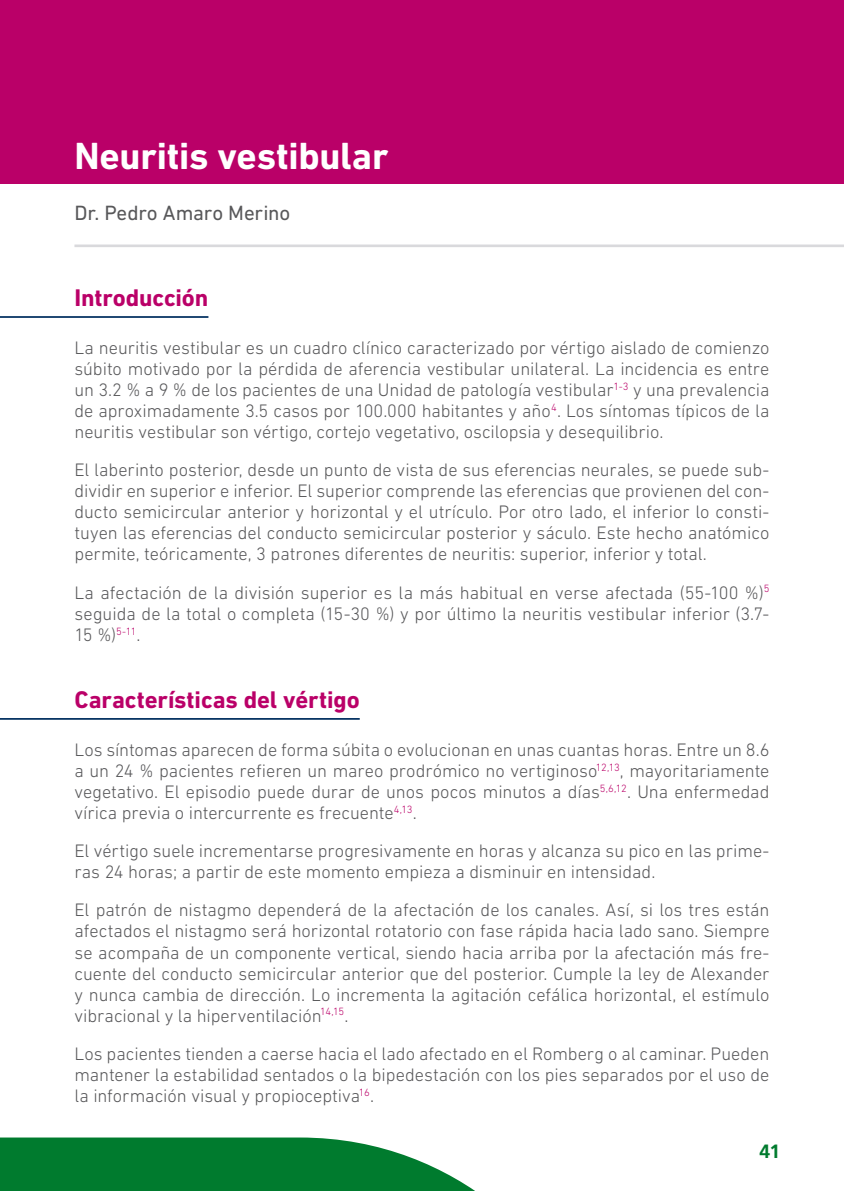
<style>
.page{position:relative;width:844px;height:1191px;background:#fff}
.page>*{position:absolute;margin:0;border:0;box-sizing:border-box;transform-origin:0 0}
.t1{font:700 38.5px "DIN Next LT Pro";letter-spacing:-.005em;color:#fff}
.t2{font:700 24.5px "DIN Next LT Pro";letter-spacing:-.005em;color:#ba0068}
.t3{font:21px "DIN Next LT Pro";letter-spacing:-.005em;color:#58585a}
.t4{font:700 19.25px "Frutiger LT Std";color:#007b2e}
.t5{font:300 18.38px/21px "DIN Next LT Pro";color:#58585a;text-align:justify}
</style>
<div class="page">
<svg style="left:0;top:1137px;width:475px;height:54px;background:#208b48"></svg>
<div style="left:0;top:0;width:843px;height:184px;background:#ba0068"></div>
<hr style="left:74px;top:244px;width:769px;height:3px;background:#d9d9dc">
<hr style="left:0;top:316px;width:208px;height:2px;background:#033161">
<hr style="left:0;top:718px;width:359px;height:2px;background:#033161">
<h1 class="t1" style="left:74px;top:133px;width:315px">Neuritis vestibular</h1>
<p class="t3" style="left:74px;top:200px;width:217px">Dr. Pedro Amaro Merino</p>
<h2 class="t2" style="left:74px;top:283px;width:135px">Introducción</h2>
<p class="t5" style="left:74px;top:337px;width:696px">La neuritis vestibular es un cuadro clínico caracterizado por vértigo aislado de comienzo súbito motivado por la pérdida de aferencia vestibular unilateral. La incidencia es entre un 3.2 % a 9 % de los pacientes de una Unidad de patología vestibular<sup>1-3</sup> y una prevalencia de aproximadamente 3.5 casos por 100.000 habitantes y año<sup>4</sup>. Los síntomas típicos de la neuritis vestibular son vértigo, cortejo vegetativo, oscilopsia y desequilibrio.</p>
<p class="t5" style="left:74px;top:459px;width:696px">El laberinto posterior, desde un punto de vista de sus eferencias neurales, se puede sub&shy;dividir en superior e inferior. El superior comprende las eferencias que provienen del con&shy;ducto semicircular anterior y horizontal y el utrículo. Por otro lado, el inferior lo consti&shy;tuyen las eferencias del conducto semicircular posterior y sáculo. Este hecho anatómico permite, teóricamente, 3 patrones diferentes de neuritis: superior, inferior y total.</p>
<p class="t5" style="left:74px;top:581px;width:696px">La afectación de la división superior es la más habitual en verse afectada (55-100 %)<sup>5 </sup>seguida de la total o completa (15-30 %) y por último la neuritis vestibular inferior (3.7- 15 %)<sup>5-11</sup>.</p>
<h2 class="t2" style="left:74px;top:685px;width:287px">Características del vértigo</h2>
<p class="t5" style="left:74px;top:739px;width:696px">Los síntomas aparecen de forma súbita o evolucionan en unas cuantas horas. Entre un 8.6 a un 24 % pacientes refieren un mareo prodrómico no vertiginoso<sup>12,13</sup>, mayoritariamente vegetativo. El episodio puede durar de unos pocos minutos a días<sup>5,6,12</sup>. Una enfermedad vírica previa o intercurrente es frecuente<sup>4,13</sup>.</p>
<p class="t5" style="left:74px;top:840px;width:696px">El vértigo suele incrementarse progresivamente en horas y alcanza su pico en las prime&shy;ras 24 horas; a partir de este momento empieza a disminuir en intensidad.</p>
<p class="t5" style="left:74px;top:899px;width:696px">El patrón de nistagmo dependerá de la afectación de los canales. Así, si los tres están afectados el nistagmo será horizontal rotatorio con fase rápida hacia lado sano. Siempre se acompaña de un componente vertical, siendo hacia arriba por la afectación más fre&shy;cuente del conducto semicircular anterior que del posterior. Cumple la ley de Alexander y nunca cambia de dirección. Lo incrementa la agitación cefálica horizontal, el estímulo vibracional y la hiperventilación<sup>14,15</sup>.</p>
<p class="t5" style="left:74px;top:1042px;width:696px">Los pacientes tienden a caerse hacia el lado afectado en el Romberg o al caminar. Pueden mantener la estabilidad sentados o la bipedestación con los pies separados por el uso de la información visual y propioceptiva<sup>16</sup>.</p>
<p class="t4" style="left:759px;top:1140px;width:22px">41</p>
</div>
